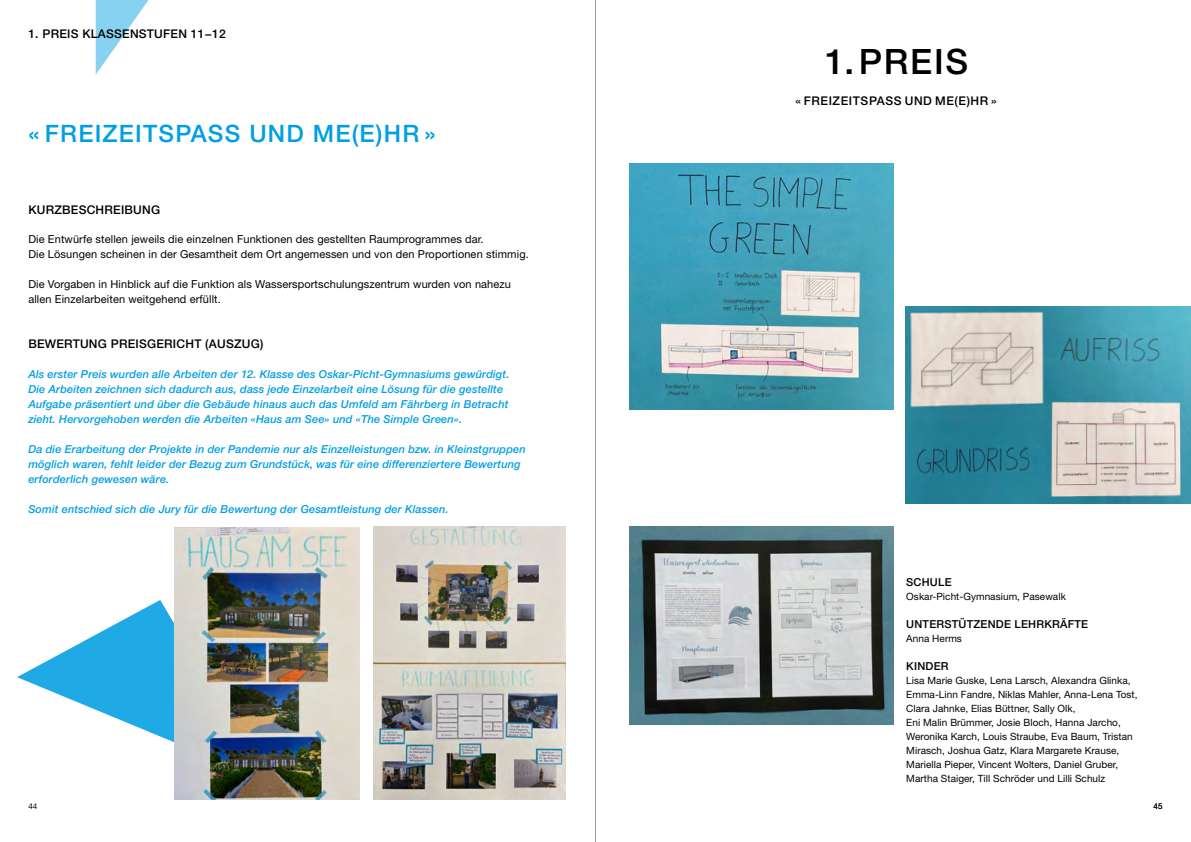
<style>
.page{position:relative;width:1191px;height:842px;background:#fff}
.page>*{position:absolute;margin:0;border:0;box-sizing:border-box;transform-origin:0 0}
.t1{font:500 35px "Helvetica Neue";letter-spacing:.05em;color:#000}
.t2{font:500 24px "Helvetica Neue";letter-spacing:.05em;color:#009fe3}
.t3{font:500 12px "Helvetica Neue";letter-spacing:.02em;color:#000}
.t4{font:500 12px "Helvetica Neue";letter-spacing:.05em;color:#000}
.t5{font:italic 500 11px/15px "Helvetica Neue";letter-spacing:.01em;color:#009fe3}
.t6{font:11px/15px "Helvetica Neue";letter-spacing:.01em;color:#000}
.t7{font:500 11px "Helvetica Neue";letter-spacing:.02em;color:#000}
.t8{font:10px/14px "Helvetica Neue";letter-spacing:.005em;color:#000}
.t9{font:8px "Helvetica Neue";color:#000}
</style>
<div class="page">
<svg style="left:96px;top:0;width:53px;height:74px"></svg>
<svg style="left:17px;top:600px;width:158px;height:180px"></svg>
<img style="left:175px;top:527px;width:184px;height:273px">
<img style="left:374px;top:526px;width:191px;height:273px">
<img style="left:629px;top:163px;width:264px;height:247px">
<img style="left:629px;top:527px;width:264px;height:197px">
<img style="left:905px;top:307px;width:286px;height:197px">
<hr style="left:595px;top:0;width:1px;height:842px;background:#9d9d9c">
<p class="t3" style="left:28px;top:26px;width:199px">1. PREIS KLASSENSTUFEN 11−12</p>
<h2 class="t2" style="left:28px;top:119px;width:409px">« FREIZEITSPASS UND ME(E)HR »</h2>
<p class="t3" style="left:28px;top:202px;width:133px">KURZBESCHREIBUNG</p>
<p class="t6" style="left:28px;top:231px;width:502px">Die Entwürfe stellen jeweils die einzelnen Funktionen des gestellten Raumprogrammes dar.<br>Die Lösungen scheinen in der Gesamtheit dem Ort angemessen und von den Proportionen stimmig.</p>
<p class="t6" style="left:28px;top:276px;width:484px">Die Vorgaben in Hinblick auf die Funktion als Wassersportschulungszentrum wurden von nahezu allen Einzelarbeiten weitgehend erfüllt.</p>
<p class="t3" style="left:28px;top:336px;width:237px">BEWERTUNG PREISGERICHT (AUSZUG)</p>
<p class="t5" style="left:28px;top:366px;width:482px">Als erster Preis wurden alle Arbeiten der 12. Klasse des Oskar-Picht-Gymnasiums gewürdigt.<br>Die Arbeiten zeichnen sich dadurch aus, dass jede Einzelarbeit eine Lösung für die gestellte Aufgabe präsentiert und über die Gebäude hinaus auch das Umfeld am Fährberg in Betracht zieht. Hervorgehoben werden die Arbeiten «Haus am See» und «The Simple Green».</p>
<p class="t5" style="left:28px;top:441px;width:499px">Da die Erarbeitung der Projekte in der Pandemie nur als Einzelleistungen bzw. in Kleinstgruppen möglich waren, fehlt leider der Bezug zum Grundstück, was für eine differenziertere Bewertung erforderlich gewesen wäre.</p>
<p class="t5" style="left:28px;top:501px;width:422px">Somit entschied sich die Jury für die Bewertung der Gesamtleistung der Klassen.</p>
<p class="t9" style="left:28px;top:801px;width:11px">44</p>
<h1 class="t1" style="left:825px;top:40px;width:145px">1.PREIS</h1>
<p class="t4" style="left:795px;top:93px;width:203px">« FREIZEITSPASS UND ME(E)HR »</p>
<p class="t7" style="left:906px;top:575px;width:47px">SCHULE</p>
<p class="t8" style="left:906px;top:589px;width:161px">Oskar-Picht-Gymnasium, Pasewalk</p>
<p class="t7" style="left:906px;top:617px;width:183px">UNTERSTÜTZENDE LEHRKRÄFTE</p>
<p class="t8" style="left:906px;top:631px;width:57px">Anna Herms</p>
<p class="t7" style="left:906px;top:659px;width:44px">KINDER</p>
<p class="t8" style="left:906px;top:673px;width:233px">Lisa Marie Guske, Lena Larsch, Alexandra Glinka, Emma-Linn Fandre, Niklas Mahler, Anna-Lena Tost, Clara Jahnke, Elias Büttner, Sally Olk,<br>Eni Malin Brümmer, Josie Bloch, Hanna Jarcho, Weronika Karch, Louis Straube, Eva Baum, Tristan Mirasch, Joshua Gatz, Klara Margarete Krause, Mariella Pieper, Vincent Wolters, Daniel Gruber, Martha Staiger, Till Schröder und Lilli Schulz</p>
<p class="t9" style="left:1153px;top:801px;width:11px">45</p>
</div>
